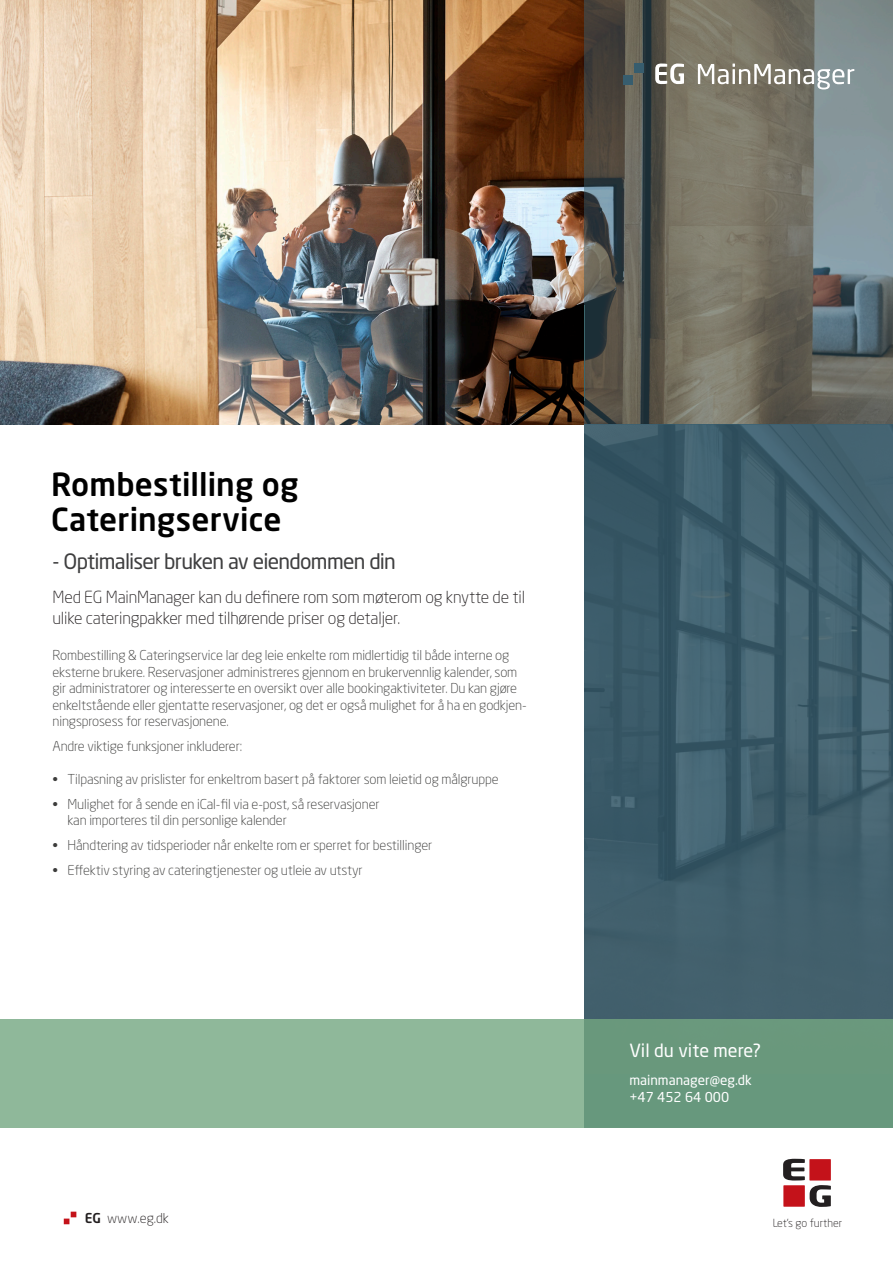
<style>
.page{position:relative;width:893px;height:1263px;background:#fff}
.page>*{position:absolute;margin:0;border:0;box-sizing:border-box;transform-origin:0 0}
.Overskrift{font:500 31.5px/34.5px "Neo Sans Std";letter-spacing:.005em;color:#000}
.Overskrift-2{font:21px "Neo Sans Std";letter-spacing:-.035em;color:#3e3e3f}
.t1{font:18px "Neo Sans Std";color:#fff}
.Manchet{font:300 16.5px/21px "Neo Sans Std";letter-spacing:-.01em;color:#231f20}
.Brødtekst_bullet{font:300 13.5px/16.5px "Neo Sans Std";letter-spacing:-.01em;color:#3c3c3b}
.t2{font:13.5px "Neo Sans Std";color:#fff}
.t3{font:300 13.5px "Neo Sans Std";color:#231f20}
.t4{font:300 11.1px "Neo Sans Std";color:#231f20}
.s1{font-weight:500}
</style>
<div class="page">
<img style="left:0;top:0;width:585px;height:425px">
<img style="left:585px;top:425px;width:308px;height:594px">
<svg style="left:0;top:1019px;width:893px;height:108px;fill:#8fb89a"></svg>
<svg style="left:64px;top:1211px;width:12px;height:13px"></svg>
<svg style="left:783px;top:1159px;width:48px;height:48px"></svg>
<svg style="left:585px;top:0;width:308px;height:425px"></svg>
<div style="left:623px;top:75px;width:10px;height:9px;background:#375d6e"></div>
<div style="left:635px;top:64px;width:9px;height:9px;background:#375d6e"></div>
<svg style="left:655px;top:64px;width:29px;height:20px"></svg>
<svg style="left:698px;top:64px;width:156px;height:25px"></svg>
<p class="Overskrift" style="left:51px;top:467px;width:249px">Rombestilling og<br>Cateringservice</p>
<p class="Overskrift-2" style="left:53px;top:548px;width:345px">- Optimaliser bruken av eiendommen din</p>
<p class="Manchet" style="left:53px;top:587px;width:474px">Med EG MainManager kan du definere rom som møterom og knytte de til ulike cateringpakker med tilhørende priser og detaljer.</p>
<p class="Brødtekst_bullet" style="left:53px;top:647px;width:476px">Rombestilling &amp; Cateringservice lar deg leie enkelte rom midlertidig til både interne og eksterne brukere. Reservasjoner administreres gjennom en brukervennlig kalender, som gir administratorer og interesserte en oversikt over alle bookingaktiviteter. Du kan gjøre enkeltstående eller gjentatte reservasjoner, og det er også mulighet for å ha en godkjen&shy;ningsprosess for reservasjonene.</p>
<p class="Brødtekst_bullet" style="left:53px;top:738px;width:191px">Andre viktige funksjoner inkluderer:</p>
<p class="Brødtekst_bullet" style="left:53px;top:770px;width:448px">• Tilpasning av prislister for enkeltrom basert på faktorer som leietid og målgruppe</p>
<p class="Brødtekst_bullet" style="left:68px;top:795px;width:314px;text-indent:-15px">• Mulighet for å sende en iCal-fil via e-post, så reservasjoner kan importeres til din personlige kalender</p>
<p class="Brødtekst_bullet" style="left:53px;top:837px;width:381px">• Håndtering av tidsperioder når enkelte rom er sperret for bestillinger</p>
<p class="Brødtekst_bullet" style="left:53px;top:862px;width:312px">• Effektiv styring av cateringtjenester og utleie av utstyr</p>
<p class="t1" style="left:629px;top:1040px;width:133px">Vil du vite mere?</p>
<p class="t2" style="left:629px;top:1072px;width:124px">mainmanager@eg.dk</p>
<p class="t2" style="left:629px;top:1089px;width:101px">+47 452 64 000</p>
<p class="t3" style="left:85px;top:1210px;width:86px"><span class="s1">EG</span> www.eg.dk</p>
<p class="t4" style="left:772px;top:1217px;width:72px">Let’s go further</p>
</div>
